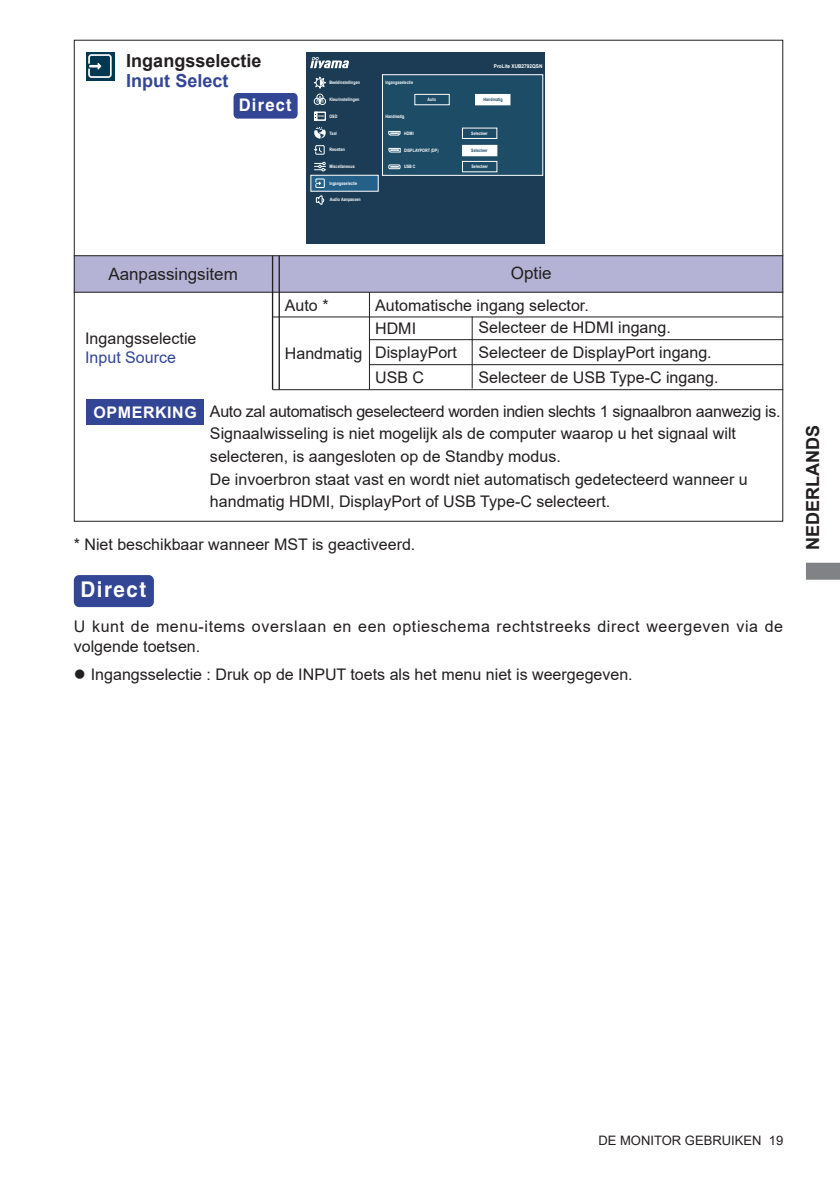
<style>
.page{position:relative;width:840px;height:1191px;background:#fff}
.page>*{position:absolute;margin:0;border:0;box-sizing:border-box;transform-origin:0 0}
.t1{font:700 21.6px "Helvetica";letter-spacing:.075em;color:#fff;scale:.95 1}
.t2{font:700 18px "Arial";color:#231f20}
.t3{font:700 18px "Arial";color:#334595}
.t4{font:700 17.4px "Helvetica";letter-spacing:.075em;color:#fff;scale:.95 1}
.t5{font:17px "Arial";color:#231f20}
.t6{font:16px/22.6px "Arial";color:#231f20}
.t7{font:16px/19.8px "Arial";letter-spacing:.04em;color:#231f20}
.t8{font:16px "Arial";color:#334595}
.t9{font:700 16px "Arial";letter-spacing:.035em;color:#fff}
.t10{font:13px "Arial";color:#231f20}
.t11{font:700 5.2px "Arial";color:#fff;scale:.9 1}
.t12{font:700 4.6px "Arial";color:#fff;scale:.8 1}
.t13{font:700 4.6px "Arial";color:#1d4c67;scale:.8 1}
</style>
<div class="page">
<svg style="left:806px;top:562px;width:33px;height:18px"></svg>
<div style="left:74px;top:256px;width:708px;height:36px;background:#b4b3d5;border:2px solid #b4b3d5"></div>
<hr style="left:74px;top:255px;width:708px;height:1px;background:#231f20">
<hr style="left:272px;top:256px;width:1px;height:133px;background:#231f20">
<hr style="left:278px;top:256px;width:2px;height:133px;background:#231f20">
<hr style="left:74px;top:292px;width:708px;height:1px;background:#231f20">
<div style="left:234px;top:94px;width:62px;height:24px;background:#334595;border-radius:3px"></div>
<div style="left:233px;top:93px;width:64px;height:26px;border:2px solid #334595;border-radius:3px"></div>
<div style="left:75px;top:576px;width:78px;height:30px;background:#334595;border-radius:4px"></div>
<div style="left:74px;top:575px;width:80px;height:32px;border:2px solid #334595;border-radius:4px"></div>
<hr style="left:272px;top:389px;width:510px;height:1px;background:#231f20">
<hr style="left:369px;top:292px;width:1px;height:97px;background:#231f20">
<hr style="left:369px;top:339px;width:413px;height:1px;background:#231f20">
<hr style="left:369px;top:364px;width:413px;height:1px;background:#231f20">
<hr style="left:272px;top:316px;width:510px;height:1px;background:#231f20">
<hr style="left:471px;top:316px;width:1px;height:72px;background:#231f20">
<div style="left:86px;top:399px;width:117px;height:25px;background:#334595"></div>
<div style="left:86px;top:52px;width:29px;height:29px;background:#003852"></div>
<div style="left:88px;top:54px;width:24px;height:24px;border:2px solid #fff;border-radius:2px"></div>
<svg style="left:90px;top:62px;width:11px;height:8px"></svg>
<div style="left:306px;top:52px;width:239px;height:191px;background:#1b3c54"></div>
<div style="left:382px;top:75px;width:160px;height:100px;background:#1d4c67"></div>
<div style="left:382px;top:74px;width:160px;height:102px;border:1px solid #fff"></div>
<svg style="left:310px;top:57px;width:39px;height:11px"></svg>
<div style="left:462px;top:145px;width:34px;height:11px;background:#fff"></div>
<div style="left:462px;top:128px;width:35px;height:11px;border:1px solid #fff"></div>
<div style="left:475px;top:94px;width:34px;height:11px;background:#fff"></div>
<div style="left:414px;top:94px;width:35px;height:11px;border:1px solid #fff"></div>
<div style="left:462px;top:161px;width:35px;height:11px;border:1px solid #fff"></div>
<svg style="left:388px;top:131px;width:12px;height:5px"></svg>
<svg style="left:388px;top:148px;width:12px;height:5px"></svg>
<div style="left:311px;top:175px;width:67px;height:16px;background:#246087"></div>
<div style="left:310px;top:175px;width:68px;height:16px;border:1px solid #fff"></div>
<svg style="left:314px;top:77px;width:11px;height:11px"></svg>
<svg style="left:314px;top:162px;width:11px;height:9px"></svg>
<div style="left:316px;top:94px;width:7px;height:6px;border:1px solid #fff;border-radius:50%"></div>
<div style="left:314px;top:98px;width:6px;height:7px;border:1px solid #fff;border-radius:50%"></div>
<div style="left:319px;top:98px;width:6px;height:7px;border:1px solid #fff;border-radius:50%"></div>
<svg style="left:316px;top:96px;width:7px;height:6px"></svg>
<div style="left:314px;top:112px;width:11px;height:9px;border:1px solid #fff"></div>
<svg style="left:314px;top:112px;width:9px;height:8px"></svg>
<svg style="left:314px;top:127px;width:11px;height:12px"></svg>
<div style="left:315px;top:145px;width:9px;height:9px;border:1px solid #fff"></div>
<svg style="left:314px;top:147px;width:8px;height:6px"></svg>
<div style="left:315px;top:179px;width:9px;height:9px;border:1px solid #fff"></div>
<svg style="left:315px;top:195px;width:9px;height:10px"></svg>
<svg style="left:388px;top:164px;width:12px;height:5px"></svg>
<p class="t2" style="left:126px;top:48px;width:137px">Ingangsselectie</p>
<p class="t3" style="left:126px;top:68px;width:104px">Input Select</p>
<p class="t4" style="left:239px;top:94px;width:57px">Direct</p>
<p class="t12" style="left:329px;top:79px;width:40px">Beeldinstellingen</p>
<p class="t12" style="left:329px;top:96px;width:39px">Kleurinstellingen</p>
<p class="t12" style="left:329px;top:113px;width:11px">OSD</p>
<p class="t12" style="left:329px;top:146px;width:21px">Resetten</p>
<p class="t12" style="left:329px;top:130px;width:10px">Taal</p>
<p class="t12" style="left:329px;top:163px;width:33px">Miscellaneous</p>
<p class="t12" style="left:329px;top:180px;width:36px">Ingangsselectie</p>
<p class="t12" style="left:329px;top:196px;width:40px">Audio Aanpassen</p>
<p class="t12" style="left:385px;top:79px;width:36px">Ingangsselectie</p>
<p class="t12" style="left:385px;top:113px;width:25px">Handmatig</p>
<p class="t11" style="left:493px;top:63px;width:55px">ProLite XUB2792QSN</p>
<p class="t12" style="left:427px;top:97px;width:12px">Auto</p>
<p class="t13" style="left:483px;top:96px;width:25px">Handmatig</p>
<p class="t12" style="left:404px;top:130px;width:13px">HDMI</p>
<p class="t12" style="left:404px;top:147px;width:45px">DISPLAYPORT (DP)</p>
<p class="t12" style="left:404px;top:164px;width:16px">USB C</p>
<p class="t12" style="left:471px;top:130px;width:22px">Selecteer</p>
<p class="t12" style="left:471px;top:164px;width:22px">Selecteer</p>
<p class="t13" style="left:471px;top:147px;width:22px">Selecteer</p>
<p class="t5" style="left:108px;top:262px;width:131px">Aanpassingsitem</p>
<p class="t5" style="left:510px;top:262px;width:42px">Optie</p>
<p class="t6" style="left:85px;top:327px;width:113px">Ingangsselectie</p>
<p class="t8" style="left:85px;top:346px;width:92px">Input Source</p>
<p class="t9" style="left:94px;top:400px;width:105px">OPMERKING</p>
<p class="t6" style="left:285px;top:294px;width:45px">Auto *</p>
<p class="t6" style="left:478px;top:293px;width:194px;text-indent:-103px">Automatische ingang selector.<br>Selecteer de HDMI ingang.</p>
<p class="t6" style="left:478px;top:340px;width:234px">Selecteer de DisplayPort ingang.</p>
<p class="t6" style="left:375px;top:316px;width:83px;line-height:24px">HDMI<br>DisplayPort<br>USB C</p>
<p class="t6" style="left:285px;top:342px;width:79px">Handmatig</p>
<p class="t6" style="left:478px;top:366px;width:241px">Selecteer de USB Type-C ingang.</p>
<p class="t6" style="left:210px;top:400px;width:571px">Auto zal automatisch geselecteerd worden indien slechts 1 signaalbron aanwezig is.<br>Signaalwisseling is niet mogelijk als de computer waarop u het signaal wilt selecteren, is aangesloten op de Standby modus.<br>De invoerbron staat vast en wordt niet automatisch gedetecteerd wanneer u handmatig HDMI, DisplayPort of USB Type-C selecteert.</p>
<p class="t6" style="left:74px;top:532px;width:343px">* Niet beschikbaar wanneer MST is geactiveerd.</p>
<h1 class="t1" style="left:80px;top:576px;width:71px">Direct</h1>
<p class="t7" style="left:74px;top:616px;width:710px">U kunt de menu-items overslaan en een optieschema rechtstreeks direct weergeven via de volgende toetsen.</p>
<p class="t6" style="left:74px;top:663px;width:560px">● Ingangsselectie : Druk op de INPUT toets als het menu niet is weergegeven.</p>
<p class="t2" style="left:799px;top:550px;width:126px;rotate:-90deg">NEDERLANDS</p>
<p class="t10" style="left:598px;top:1131px;width:186px">DE MONITOR GEBRUIKEN 19</p>
</div>
